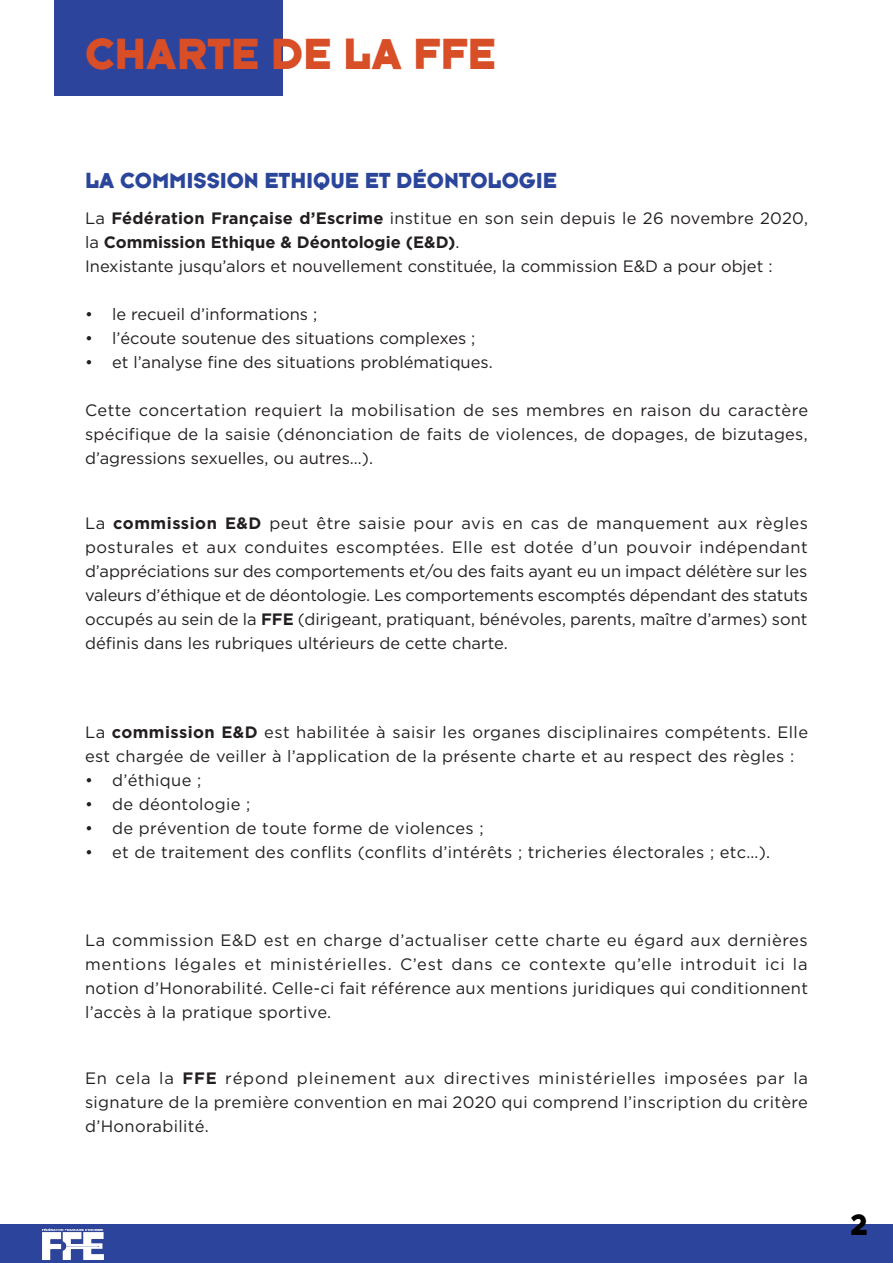
<style>
.page{position:relative;width:893px;height:1263px;background:#fff}
.page>*{position:absolute;margin:0;border:0;box-sizing:border-box;transform-origin:0 0}
.t1{font:45px "Typeface Six";color:#d84e27}
.t2{font:30px "Typeface Six";color:#000001}
.t3{font:22.5px "Typeface Six";color:#2b459b}
.t4{font:16.5px/24px "Gotham";letter-spacing:.02em;color:#231f20}
.t5{font:16.5px "Gotham";color:#231f20}
.t6{font:16.5px "Gotham";letter-spacing:.05em;color:#231f20}
.t7{font:700 16.5px "Gotham";color:#231f20}
.s1{font-weight:700}
.s2{font-weight:400}
</style>
<div class="page">
<div style="left:54px;top:0;width:228px;height:95px;background:#2d449c"></div>
<div style="left:0;top:1225px;width:893px;height:38px;background:#2d449c"></div>
<img style="left:43px;top:1228px;width:61px;height:31px">
<p class="t1" style="left:85px;top:26px;width:413px">CHARTE DE LA FFE</p>
<p class="t3" style="left:85px;top:167px;width:474px">LA COMMISSION ETHIQUE ET DÉONTOLOGIE</p>
<p class="t4" style="left:85px;top:206px;width:724px">La <span class="s1">Fédération Française d’Escrime</span> institue en son sein depuis le 26 novembre 2020,</p>
<p class="t7" style="left:85px;top:232px;width:376px"><span class="s2">la</span> Commission Ethique &amp; Déontologie (E&amp;D)<span class="s2">.</span></p>
<p class="t5" style="left:85px;top:257px;width:689px">Inexistante jusqu’alors et nouvellement constituée, la commission E&amp;D a pour objet :</p>
<p class="t5" style="left:85px;top:305px;width:234px">• le recueil d’informations ;</p>
<p class="t5" style="left:85px;top:329px;width:392px">• l’écoute soutenue des situations complexes ;</p>
<p class="t5" style="left:85px;top:353px;width:409px">• et l’analyse fine des situations problématiques.</p>
<p class="t4" style="left:85px;top:398px;width:725px">Cette concertation requiert la mobilisation de ses membres en raison du caractère spécifique de la saisie (dénonciation de faits de violences, de dopages, de bizutages,</p>
<p class="t5" style="left:85px;top:449px;width:290px">d’agressions sexuelles, ou autres…).</p>
<p class="t4" style="left:85px;top:511px;width:725px">La <span class="s1">commission E&amp;D</span> peut être saisie pour avis en cas de manquement aux règles posturales et aux conduites escomptées. Elle est dotée d’un pouvoir indépendant</p>
<p class="t4" style="left:85px;top:559px;width:725px;text-align:justify">d’appréciations sur des comportements et/ou des faits ayant eu un impact délétère sur les valeurs d’éthique et de déontologie. Les comportements escomptés dépendant des statuts occupés au sein de la <span class="s1">FFE</span> (dirigeant, pratiquant, bénévoles, parents, maître d’armes) sont</p>
<p class="t5" style="left:85px;top:634px;width:424px">définis dans les rubriques ultérieurs de cette charte.</p>
<p class="t4" style="left:85px;top:720px;width:725px">La <span class="s1">commission E&amp;D</span> est habilitée à saisir les organes disciplinaires compétents. Elle</p>
<p class="t4" style="left:85px;top:744px;width:711px">est chargée de veiller à l’application de la présente charte et au respect des règles :</p>
<p class="t4" style="left:85px;top:768px;width:118px">• d’éthique ;</p>
<p class="t4" style="left:85px;top:792px;width:167px">• de déontologie ;</p>
<p class="t4" style="left:85px;top:816px;width:400px">• de prévention de toute forme de violences ;</p>
<p class="t4" style="left:85px;top:840px;width:687px">• et de traitement des conflits (conflits d’intérêts ; tricheries électorales ; etc…).</p>
<p class="t4" style="left:85px;top:928px;width:724px">La commission E&amp;D est en charge d’actualiser cette charte eu égard aux dernières mentions légales et ministérielles. C’est dans ce contexte qu’elle introduit ici la</p>
<p class="t4" style="left:85px;top:976px;width:724px">notion d’Honorabilité. Celle-ci fait référence aux mentions juridiques qui conditionnent</p>
<p class="t4" style="left:85px;top:1000px;width:248px">l’accès à la pratique sportive.</p>
<p class="t6" style="left:85px;top:1069px;width:725px">En cela la <span class="s1">FFE</span> répond pleinement aux directives ministérielles imposées par la</p>
<p class="t4" style="left:85px;top:1090px;width:724px">signature de la première convention en mai 2020 qui comprend l’inscription du critère</p>
<p class="t4" style="left:85px;top:1114px;width:125px">d’Honorabilité.</p>
<p class="t2" style="left:851px;top:1206px;width:19px">2</p>
</div>
